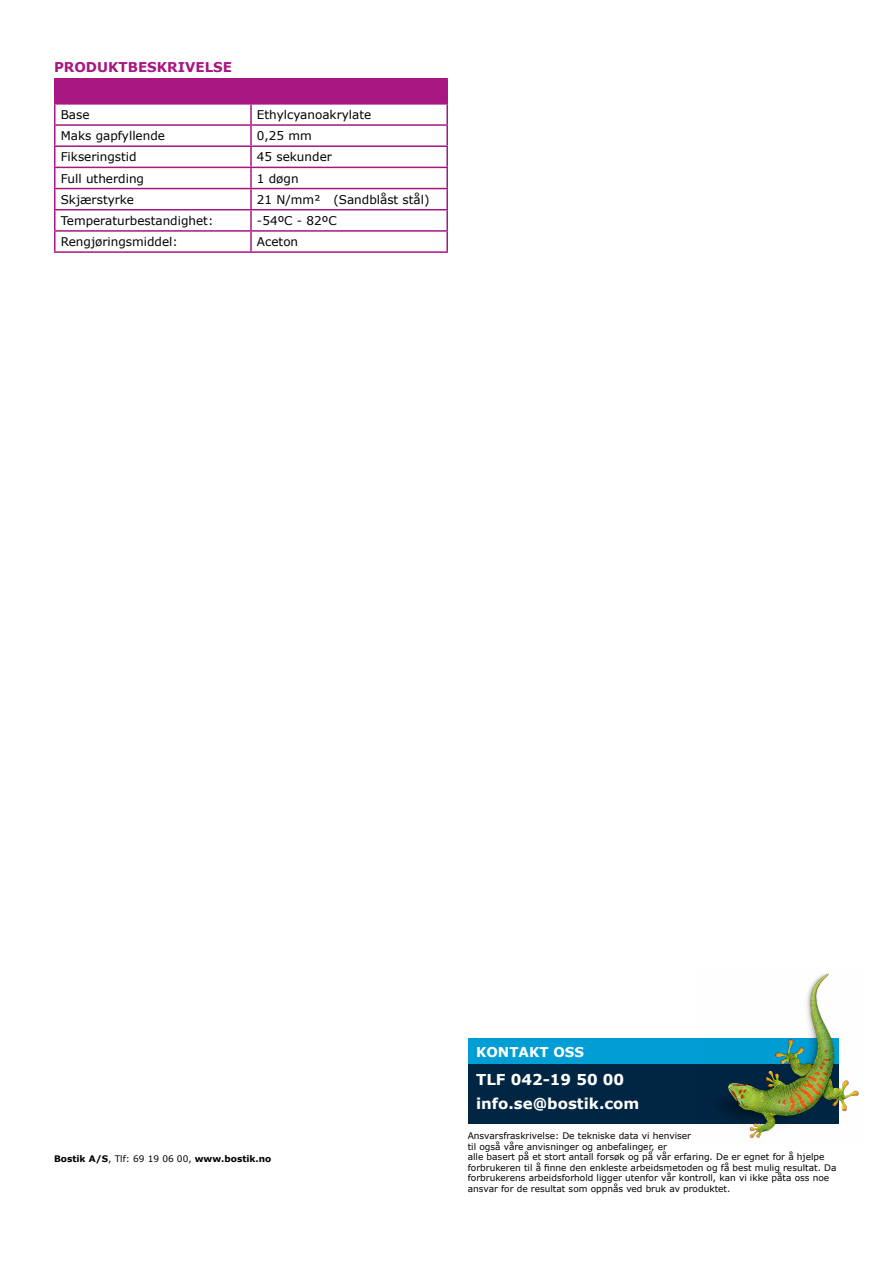
<style>
.page{position:relative;width:893px;height:1263px;background:#fff}
.page>*{position:absolute;margin:0;border:0;box-sizing:border-box;transform-origin:0 0}
.t1{font:700 15px/24px "Verdana";color:#fff}
.t2{font:700 13.5px "Verdana";color:#a71681}
.t3{font:700 13.5px "Verdana";color:#fff}
.t4{font:12px "Verdana";color:#000}
.t5{font:9px/10.5px "Verdana";color:#000}
.t6{font:700 9px "Verdana";color:#000}
.s1{font-weight:400}
</style>
<div class="page">
<hr style="left:54px;top:251px;width:197px;height:2px;background:#a71681">
<hr style="left:251px;top:251px;width:197px;height:2px;background:#a71681">
<hr style="left:54px;top:147px;width:2px;height:20px;background:#a71681">
<hr style="left:54px;top:168px;width:2px;height:20px;background:#a71681">
<hr style="left:54px;top:189px;width:2px;height:20px;background:#a71681">
<hr style="left:54px;top:210px;width:2px;height:20px;background:#a71681">
<svg style="left:54px;top:232px;width:2px;height:19px"></svg>
<hr style="left:54px;top:78px;width:197px;height:2px;background:#a71681">
<hr style="left:251px;top:78px;width:197px;height:2px;background:#a71681">
<hr style="left:54px;top:145px;width:197px;height:2px;background:#a71681">
<hr style="left:251px;top:145px;width:197px;height:2px;background:#a71681">
<hr style="left:54px;top:167px;width:197px;height:1px;background:#a71681">
<hr style="left:251px;top:167px;width:197px;height:1px;background:#a71681">
<hr style="left:54px;top:188px;width:197px;height:1px;background:#a71681">
<hr style="left:251px;top:188px;width:197px;height:1px;background:#a71681">
<hr style="left:54px;top:209px;width:197px;height:1px;background:#a71681">
<hr style="left:251px;top:209px;width:197px;height:1px;background:#a71681">
<hr style="left:54px;top:230px;width:197px;height:2px;background:#a71681">
<hr style="left:251px;top:230px;width:197px;height:2px;background:#a71681">
<svg style="left:54px;top:79px;width:394px;height:66px"></svg>
<hr style="left:250px;top:147px;width:2px;height:20px;background:#a71681">
<hr style="left:446px;top:147px;width:2px;height:20px;background:#a71681">
<hr style="left:250px;top:168px;width:2px;height:20px;background:#a71681">
<hr style="left:446px;top:168px;width:2px;height:20px;background:#a71681">
<hr style="left:250px;top:189px;width:2px;height:20px;background:#a71681">
<hr style="left:446px;top:189px;width:2px;height:20px;background:#a71681">
<hr style="left:250px;top:210px;width:2px;height:20px;background:#a71681">
<hr style="left:446px;top:210px;width:2px;height:20px;background:#a71681">
<svg style="left:250px;top:232px;width:2px;height:19px"></svg>
<svg style="left:446px;top:232px;width:2px;height:19px"></svg>
<div style="left:469px;top:1063px;width:370px;height:61px;background:#002644"></div>
<div style="left:469px;top:1038px;width:370px;height:26px;background:#009ed4"></div>
<img style="left:719px;top:973px;width:140px;height:165px">
<h2 class="t2" style="left:54px;top:58px;width:180px">PRODUKTBESKRIVELSE</h2>
<h3 class="t4" style="left:61px;top:106px;width:30px">Base</h3>
<h3 class="t4" style="left:257px;top:106px;width:116px">Ethylcyanoakrylate</h3>
<h3 class="t4" style="left:61px;top:128px;width:106px">Maks gapfyllende</h3>
<h3 class="t4" style="left:257px;top:128px;width:56px">0,25 mm</h3>
<h3 class="t4" style="left:61px;top:149px;width:77px">Fikseringstid</h3>
<h3 class="t4" style="left:257px;top:149px;width:76px">45 sekunder</h3>
<h3 class="t4" style="left:61px;top:170px;width:85px">Full utherding</h3>
<h3 class="t4" style="left:257px;top:170px;width:43px">1 døgn</h3>
<h3 class="t4" style="left:61px;top:191px;width:75px">Skjærstyrke</h3>
<h3 class="t4" style="left:257px;top:191px;width:174px">21 N/mm² (Sandblåst stål)</h3>
<h3 class="t4" style="left:61px;top:212px;width:154px">Temperaturbestandighet:</h3>
<h3 class="t4" style="left:257px;top:212px;width:81px">-54ºC - 82ºC</h3>
<h3 class="t4" style="left:61px;top:233px;width:119px">Rengjøringsmiddel:</h3>
<h3 class="t4" style="left:257px;top:233px;width:43px">Aceton</h3>
<p class="t6" style="left:54px;top:1152px;width:219px">Bostik A/S<span class="s1">, Tlf: 69 19 06 00,</span> www.bostik.no</p>
<h2 class="t3" style="left:476px;top:1042px;width:109px">KONTAKT OSS</h2>
<h1 class="t1" style="left:476px;top:1067px;width:165px">TLF 042-19 50 00 info.se@bostik.com</h1>
<p class="t5" style="left:468px;top:1130px;width:370px">Ansvarsfraskrivelse: De tekniske data vi henviser<br>til også våre anvisninger og anbefalinger, er<br>alle basert på et stort antall forsøk og på vår erfaring. De er egnet for å hjelpe forbrukeren til å finne den enkleste arbeidsmetoden og få best mulig resultat. Da forbrukerens arbeidsforhold ligger utenfor vår kontroll, kan vi ikke påta oss noe ansvar for de resultat som oppnås ved bruk av produktet.</p>
</div>
